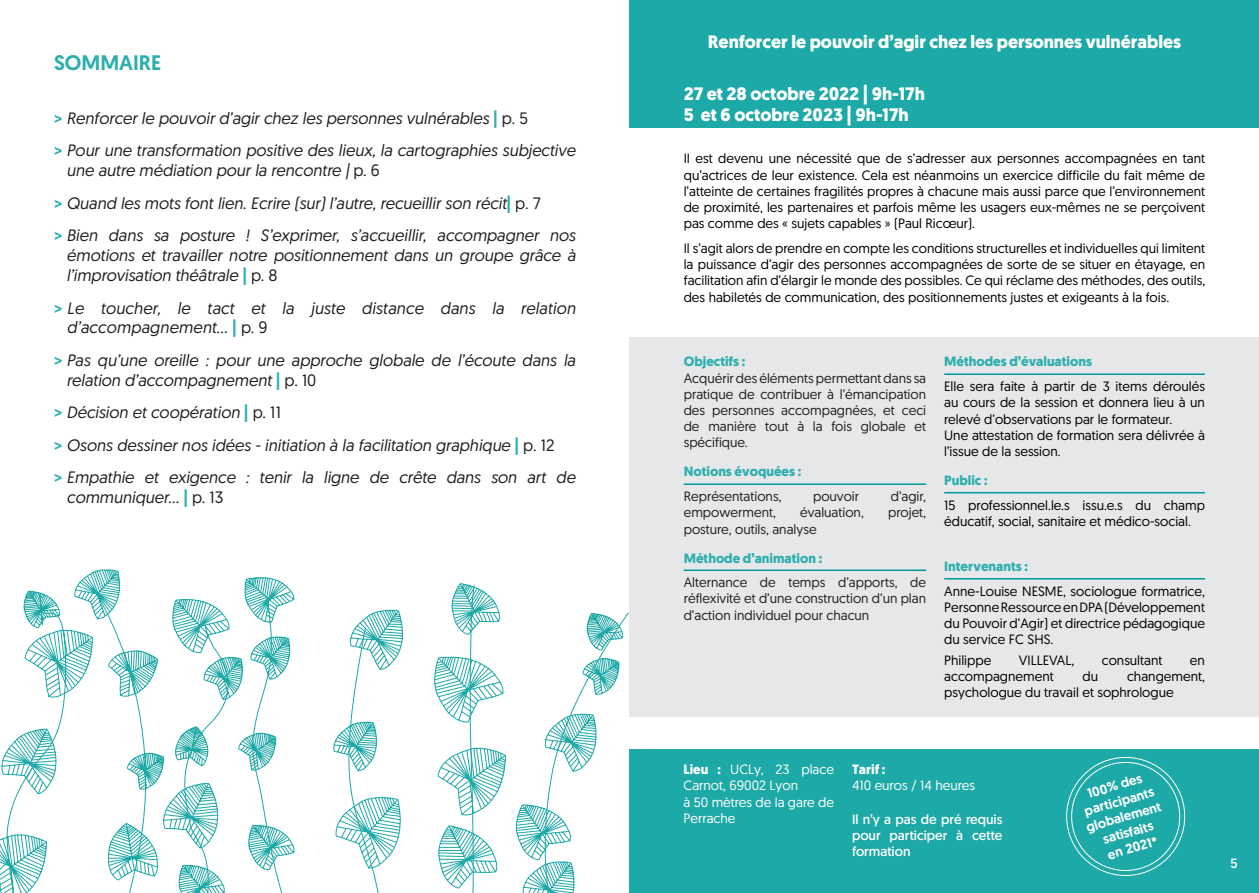
<style>
.page{position:relative;width:1259px;height:893px;background:#fff}
.page>*{position:absolute;margin:0;border:0;box-sizing:border-box;transform-origin:0 0}
.t1{font:500 21px "Geomanist";color:#2eafae}
.t2{font:700 18px "Geomanist";color:#fff}
.t3{font:italic 16.5px/19.8px "Geomanist";color:#231f20}
.t4{font:13.5px/16.2px "Geomanist";color:#000;text-align:justify}
.t5{font:13.5px/16.2px "Geomanist";color:#231f20;text-align:justify}
.t6{font:700 13.5px "Geomanist";color:#2eafae}
.t7{font:13.5px/16.2px "Geomanist";color:#fff}
.t8{font:13.5px/16.2px "Geomanist";color:#fff;text-align:justify}
.t9{font:500 13.5px/16.2px "Geomanist";color:#fff;text-align:center}
.t10{font:700 13.5px "Geomanist";color:#fff}
.s1{font-weight:500;font-style:normal;color:#2eafae}
.s2{font-style:normal}
.s3{font-weight:700}
</style>
<div class="page">
<div style="left:629px;top:749px;width:630px;height:144px;background:#1da9a7"></div>
<div style="left:629px;top:0;width:630px;height:128px;background:#1da9a7"></div>
<div style="left:629px;top:337px;width:630px;height:380px;background:#e6e7e9"></div>
<hr style="left:684px;top:483px;width:242px;height:2px;background:#099">
<hr style="left:684px;top:569px;width:242px;height:2px;background:#099">
<hr style="left:944px;top:373px;width:261px;height:2px;background:#099">
<hr style="left:944px;top:492px;width:261px;height:1px;background:#099">
<hr style="left:944px;top:578px;width:261px;height:1px;background:#099">
<svg style="left:500px;top:612px;width:129px;height:281px"></svg>
<svg style="left:0;top:569px;width:500px;height:324px"></svg>
<svg style="left:453px;top:606px;width:44px;height:23px"></svg>
<svg style="left:1px;top:591px;width:59px;height:203px"></svg>
<p class="t1" style="left:54px;top:48px;width:109px">SOMMAIRE</p>
<p class="t3" style="left:54px;top:108px;width:475px"><span class="s1">&gt;</span> Renforcer le pouvoir d’agir chez les personnes vulnérables <span class="s1">|</span> <span class="s2">p. 5</span></p>
<p class="t3" style="left:67px;top:140px;width:510px;text-indent:-13px"><span class="s1">&gt;</span> Pour une transformation positive des lieux, la cartographies subjective une autre médiation pour la rencontre | <span class="s2">p. 6</span></p>
<p class="t3" style="left:54px;top:193px;width:488px"><span class="s1">&gt;</span> Quand les mots font lien. Ecrire (sur) l’autre, recueillir son récit<span class="s1">|</span> <span class="s2">p. 7</span></p>
<p class="t3" style="left:67px;top:225px;width:510px;text-align:justify;text-indent:-13px"><span class="s1">&gt;</span> Bien dans sa posture ! S’exprimer, s’accueillir, accompagner nos émotions et travailler notre positionnement dans un groupe grâce à l’improvisation théâtrale <span class="s1">|</span> <span class="s2">p. 8</span></p>
<p class="t3" style="left:67px;top:297px;width:510px;text-indent:-13px"><span class="s1">&gt;</span> Le toucher, le tact et la juste distance dans la relation d’accompagnement… <span class="s1">|</span> <span class="s2">p. 9</span></p>
<p class="t3" style="left:67px;top:350px;width:510px;text-indent:-13px"><span class="s1">&gt;</span> Pas qu’une oreille : pour une approche globale de l’écoute dans la relation d’accompagnement <span class="s1">|</span> <span class="s2">p. 10</span></p>
<p class="t3" style="left:54px;top:402px;width:228px"><span class="s1">&gt;</span> Décision et coopération <span class="s1">|</span> <span class="s2">p. 11</span></p>
<p class="t3" style="left:54px;top:435px;width:502px"><span class="s1">&gt;</span> Osons dessiner nos idées - initiation à la facilitation graphique <span class="s1">|</span> <span class="s2">p. 12</span></p>
<p class="t3" style="left:67px;top:467px;width:510px;text-indent:-13px"><span class="s1">&gt;</span> Empathie et exigence : tenir la ligne de crête dans son art de communiquer… <span class="s1">|</span> <span class="s2">p. 13</span></p>
<p class="t2" style="left:708px;top:29px;width:475px">Renforcer le pouvoir d’agir chez les personnes vulnérables</p>
<p class="t2" style="left:684px;top:81px;width:243px">27 et 28 octobre 2022 | 9h-17h</p>
<p class="t2" style="left:684px;top:103px;width:226px">5 et 6 octobre 2023 | 9h-17h</p>
<p class="t4" style="left:684px;top:150px;width:523px">II est devenu une nécessité que de s’adresser aux personnes accompagnées en tant qu’actrices de leur existence. Cela est néanmoins un exercice difficile du fait même de l’atteinte de certaines fragilités propres à chacune mais aussi parce que l’environnement de proximité, les partenaires et parfois même les usagers eux-mêmes ne se perçoivent pas comme des « sujets capables » (Paul Ricœur).</p>
<p class="t4" style="left:684px;top:240px;width:523px">Il s’agit alors de prendre en compte les conditions structurelles et individuelles qui limitent la puissance d’agir des personnes accompagnées de sorte de se situer en étayage, en facilitation afin d’élargir le monde des possibles. Ce qui réclame des méthodes, des outils, des habiletés de communication, des positionnements justes et exigeants à la fois.</p>
<p class="t6" style="left:684px;top:353px;width:63px">Objectifs :</p>
<p class="t5" style="left:684px;top:369px;width:244px">Acquérir des éléments permettant dans sa pratique de contribuer à l’émancipation des personnes accompagnées, et ceci de manière tout à la fois globale et spécifique.</p>
<p class="t6" style="left:684px;top:463px;width:119px">Notions évoquées :</p>
<p class="t5" style="left:684px;top:488px;width:99px">Représentations,</p>
<p class="t5" style="left:813px;top:488px;width:48px">pouvoir</p>
<p class="t5" style="left:890px;top:488px;width:37px">d’agir,</p>
<p class="t5" style="left:684px;top:504px;width:94px">empowerment,</p>
<p class="t5" style="left:800px;top:504px;width:65px">évaluation,</p>
<p class="t5" style="left:888px;top:504px;width:40px">projet,</p>
<p class="t5" style="left:684px;top:520px;width:134px">posture, outils, analyse</p>
<p class="t6" style="left:684px;top:549px;width:140px">Méthode d’animation :</p>
<p class="t5" style="left:684px;top:574px;width:244px">Alternance de temps d’apports, de réflexivité et d’une construction d’un plan d’action individuel pour chacun</p>
<p class="t6" style="left:944px;top:353px;width:149px">Méthodes d’évaluations</p>
<p class="t4" style="left:944px;top:378px;width:262px">Elle sera faite à partir de 3 items déroulés au cours de la session et donnera lieu à un relevé d’observations par le formateur.</p>
<p class="t4" style="left:944px;top:427px;width:262px">Une attestation de formation sera délivrée à l’issue de la session.</p>
<p class="t6" style="left:944px;top:471px;width:45px">Public :</p>
<p class="t4" style="left:944px;top:496px;width:262px">15 professionnel.le.s issu.e.s du champ éducatif, social, sanitaire et médico-social.</p>
<p class="t6" style="left:944px;top:557px;width:85px">Intervenants :</p>
<p class="t4" style="left:944px;top:582px;width:262px">Anne-Louise NESME, sociologue formatrice, Personne Ressource en DPA (Développement du Pouvoir d’Agir) et directrice pédagogique du service FC SHS.</p>
<p class="t4" style="left:944px;top:651px;width:49px">Philippe</p>
<p class="t4" style="left:1019px;top:651px;width:57px">VILLEVAL,</p>
<p class="t4" style="left:1101px;top:651px;width:62px">consultant</p>
<p class="t4" style="left:1190px;top:651px;width:17px">en</p>
<p class="t4" style="left:944px;top:668px;width:111px">accompagnement</p>
<p class="t4" style="left:1082px;top:668px;width:17px">du</p>
<p class="t4" style="left:944px;top:668px;width:262px;text-indent:183px">changement, psychologue du travail et sophrologue</p>
<p class="t7" style="left:683px;top:761px;width:152px"><span class="s3">Lieu :</span> UCLy, 23 place<br>Carnot, 69002 Lyon<br>à 50 mètres de la gare de<br>Perrache</p>
<p class="t10" style="left:852px;top:760px;width:35px">Tarif :</p>
<p class="t7" style="left:852px;top:777px;width:125px">410 euros / 14 heures</p>
<p class="t8" style="left:852px;top:811px;width:152px">Il n’y a pas de pré requis pour participer à cette formation</p>
<p class="t9" style="left:1075px;top:788px;width:79px;rotate:-16deg">100% des participants globalement satisfaits<br>en 2021*</p>
<p class="t8" style="left:1230px;top:854px;width:9px">5</p>
</div>
